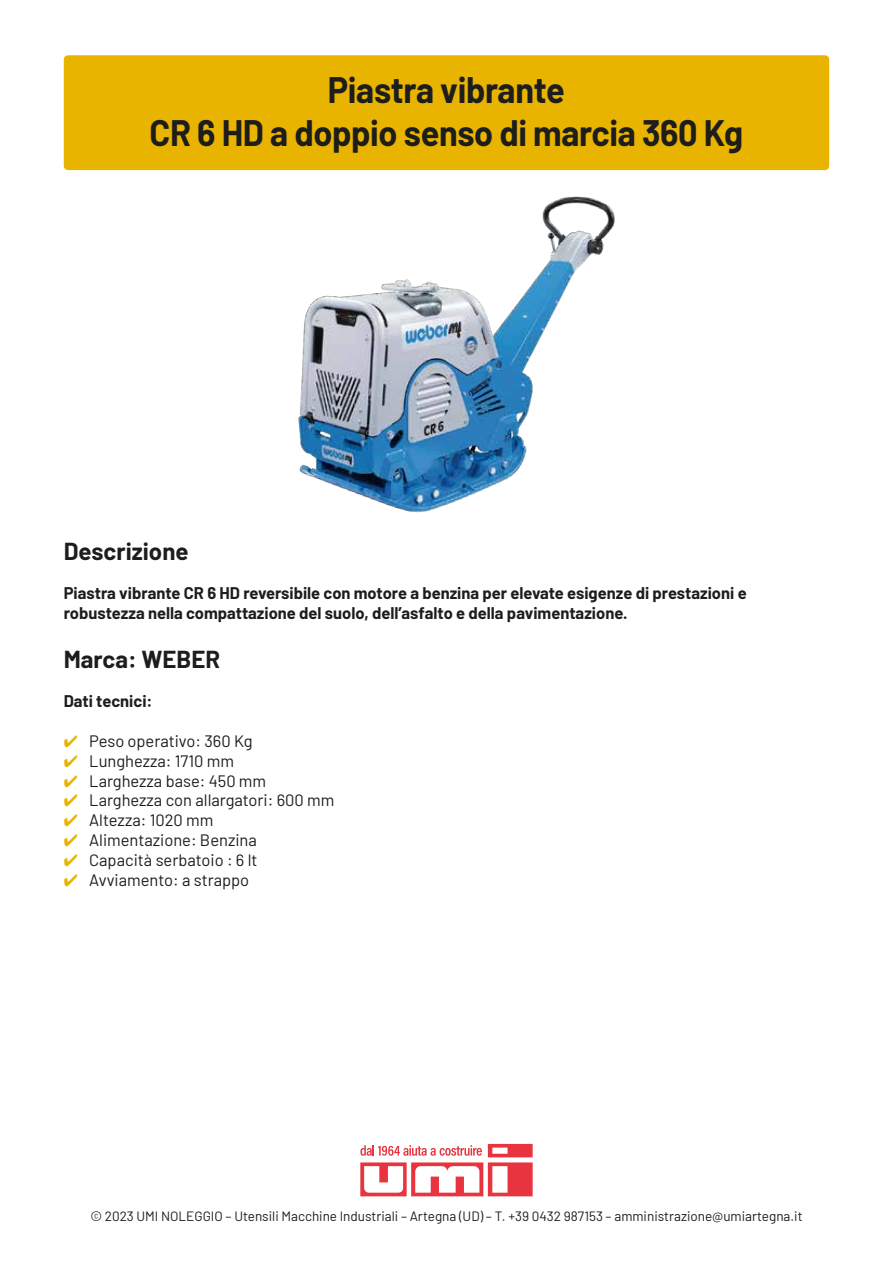
<style>
.page{position:relative;width:893px;height:1263px;background:#fff}
.page>*{position:absolute;margin:0;border:0;box-sizing:border-box;transform-origin:0 0}
.t1{font:700 36px/43.2px "Barlow";letter-spacing:-.01em;color:#1d1d1b;text-align:center;scale:.95 1}
.t2{font:700 24px "Barlow";color:#1d1d1b}
.t3{font:16.5px "Barlow";color:#1d1d1b}
.t4{font:700 16.5px/19.8px "Barlow";color:#1d1d1b}
.t5{font:13.5px "Barlow";color:#1d1d1b}
.s1{color:#e9b400}
</style>
<div class="page">
<img style="left:298px;top:196px;width:317px;height:317px">
<svg style="left:360px;top:1144px;width:173px;height:52px"></svg>
<div style="left:64px;top:55px;width:765px;height:115px;background:#e9b400;border-radius:4px"></div>
<h1 class="t1" style="left:150px;top:66px;width:626px">Piastra vibrante<br>CR 6 HD a doppio senso di marcia 360 Kg</h1>
<h2 class="t2" style="left:64px;top:533px;width:126px">Descrizione</h2>
<p class="t4" style="left:64px;top:582px;width:684px">Piastra vibrante CR 6 HD reversibile con motore a benzina per elevate esigenze di prestazioni e robustezza nella compattazione del suolo, dell’asfalto e della pavimentazione.</p>
<h2 class="t2" style="left:64px;top:641px;width:158px">Marca: WEBER</h2>
<p class="t4" style="left:64px;top:690px;width:90px">Dati tecnici:</p>
<p class="t3" style="left:64px;top:729px;width:190px"><span class="s1">✔</span> Peso operativo: 360 Kg</p>
<p class="t3" style="left:64px;top:749px;width:172px"><span class="s1">✔</span> Lunghezza: 1710 mm</p>
<p class="t3" style="left:64px;top:769px;width:204px"><span class="s1">✔</span> Larghezza base: 450 mm</p>
<p class="t3" style="left:64px;top:788px;width:272px"><span class="s1">✔</span> Larghezza con allargatori: 600 mm</p>
<p class="t3" style="left:64px;top:808px;width:151px"><span class="s1">✔</span> Altezza: 1020 mm</p>
<p class="t3" style="left:64px;top:828px;width:195px"><span class="s1">✔</span> Alimentazione: Benzina</p>
<p class="t3" style="left:64px;top:848px;width:195px"><span class="s1">✔</span> Capacità serbatoio : 6 lt</p>
<p class="t3" style="left:64px;top:868px;width:187px"><span class="s1">✔</span> Avviamento: a strappo</p>
<p class="t5" style="left:90px;top:1206px;width:714px">© 2023 UMI NOLEGGIO – Utensili Macchine Industriali – Artegna (UD) – T. +39 0432 987153 – amministrazione@umiartegna.it</p>
</div>
